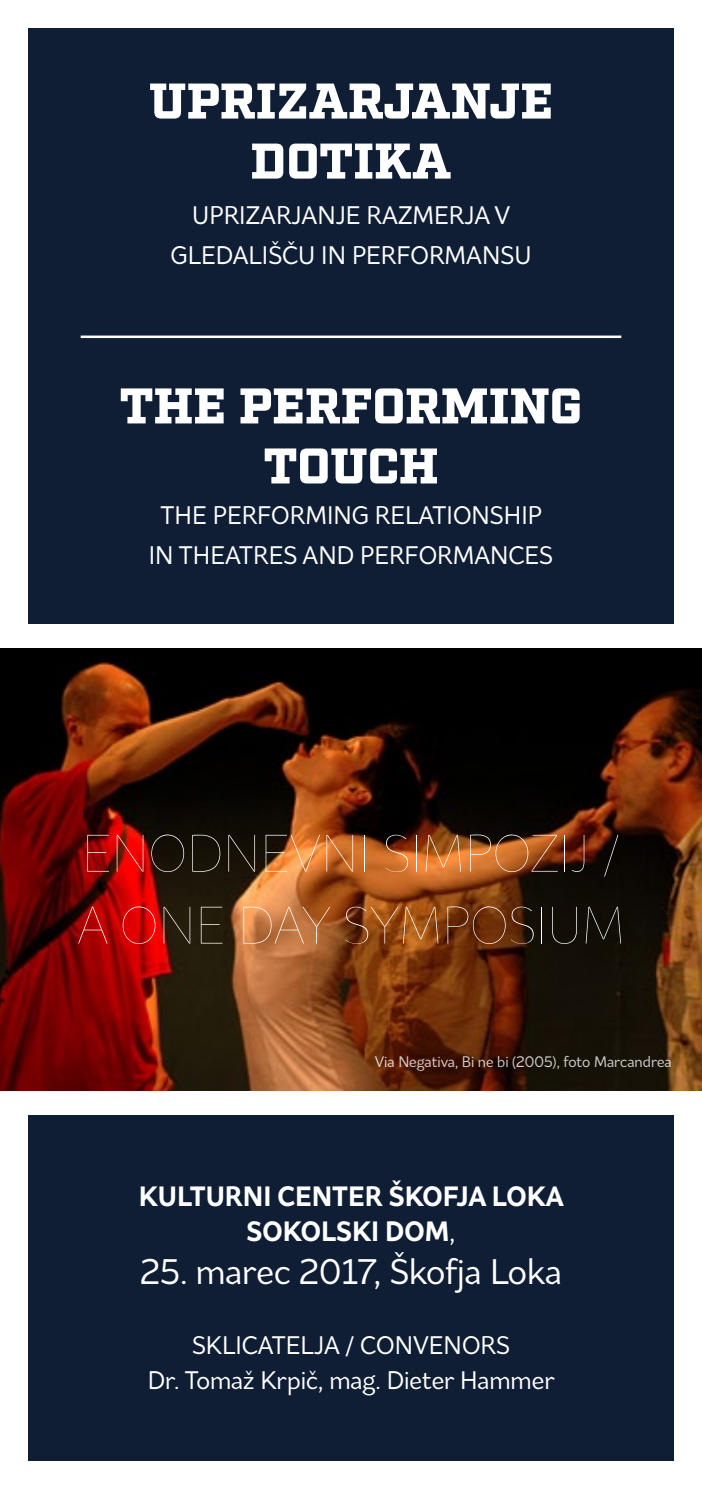
<style>
.page{position:relative;width:702px;height:1489px;background:#fff}
.page>*{position:absolute;margin:0;border:0;box-sizing:border-box;transform-origin:0 0}
.t1{font:200 51.75px/72px "Range Sans";color:#fff}
.t2{font:900 50px/60px "Factoria";color:#fff;text-align:center}
.t3{font:35px "Range Sans";color:#fff}
.t4{font:700 27.5px/35px "Range Sans";color:#fff;text-align:center}
.t5{font:25px/40px "Range Sans";color:#fff;text-align:center}
.t6{font:15px "Range Sans";color:#fff}
.s1{font-weight:400}
</style>
<div class="page">
<div style="left:28px;top:28px;width:645px;height:1432px;background:#0f1e34"></div>
<hr style="left:81px;top:335px;width:540px;height:3px;background:#fff">
<img style="left:0;top:647px;width:702px;height:444px">
<div style="left:0;top:624px;width:702px;height:23px;background:#fff"></div>
<div style="left:0;top:1091px;width:702px;height:24px;background:#fff"></div>
<h2 class="t2" style="left:149px;top:74px;width:406px">UPRIZARJANJE<br>DOTIKA</h2>
<p class="t5" style="left:170px;top:195px;width:362px">UPRIZARJANJE RAZMERJA V<br>GLEDALIŠČU IN PERFORMANSU</p>
<h2 class="t2" style="left:119px;top:379px;width:464px">THE PERFORMING<br>TOUCH</h2>
<p class="t5" style="left:149px;top:495px;width:406px">THE PERFORMING RELATIONSHIP<br>IN THEATRES AND PERFORMANCES</p>
<h1 class="t1" style="left:77px;top:818px;width:549px">ENODNEVNI SIMPOZIJ /<br>A ONE DAY SYMPOSIUM</h1>
<p class="t6" style="left:375px;top:1052px;width:298px">Via Negativa, Bi ne bi (2005), foto Marcandrea</p>
<p class="t4" style="left:139px;top:1178px;width:426px">KULTURNI CENTER ŠKOFJA LOKA<br>SOKOLSKI DOM<span class="s1">,</span></p>
<h3 class="t3" style="left:140px;top:1250px;width:423px">25. marec 2017, Škofja Loka</h3>
<p class="t5" style="left:148px;top:1327px;width:408px;line-height:35px">SKLICATELJA / CONVENORS<br>Dr. Tomaž Krpič, mag. Dieter Hammer</p>
</div>
